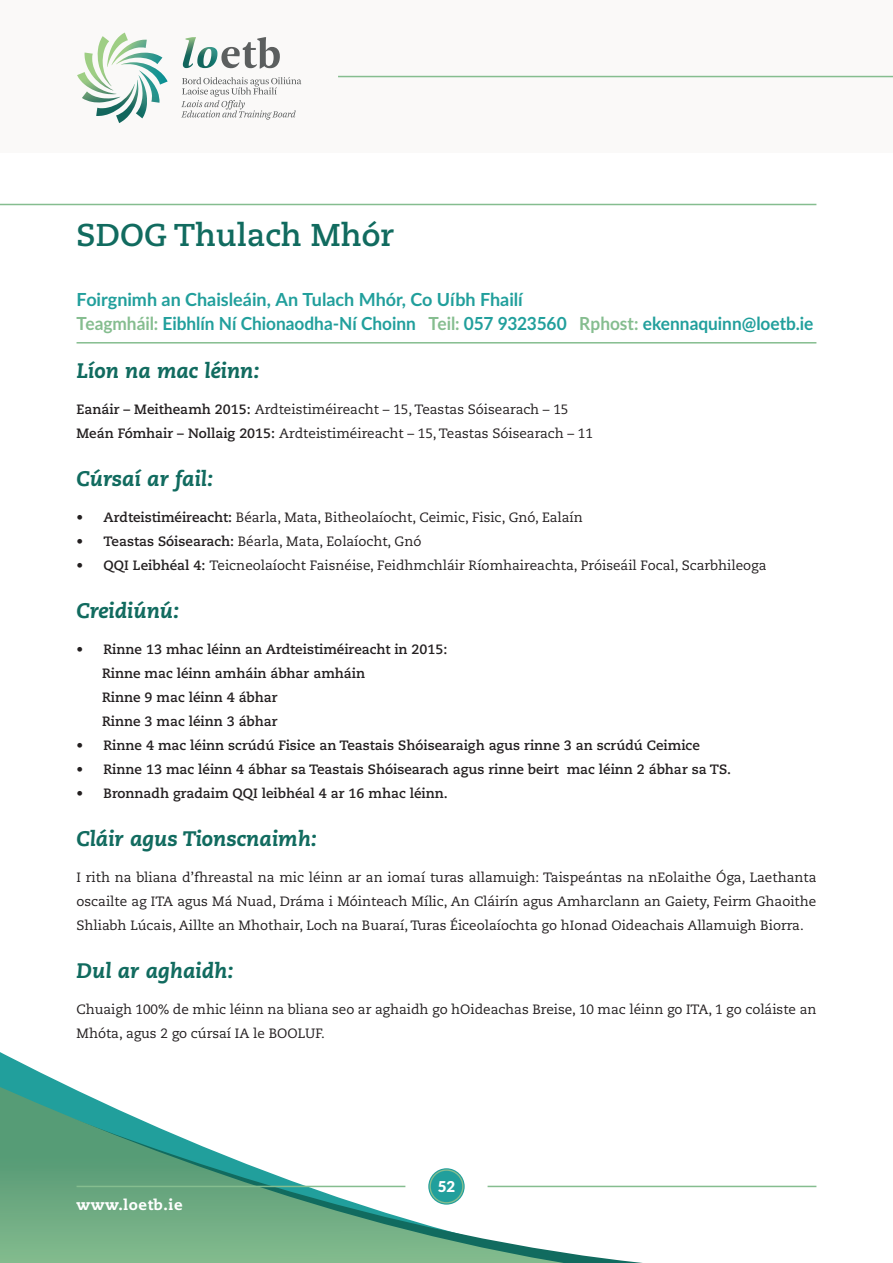
<style>
.page{position:relative;width:893px;height:1263px;background:#fff}
.page>*{position:absolute;margin:0;border:0;box-sizing:border-box;transform-origin:0 0}
.t1{font:700 31.5px "Caecilia LT Std";color:#116b5f}
.t2{font:italic 800 21px "Caecilia LT Std";color:#116b5f}
.t3{font:700 18px/24px "Lato";color:#219f9c}
.t4{font:900 15px "Lato";color:#fff}
.t5{font:800 14.85px "Caecilia LT Std";letter-spacing:.04em;color:#fff}
.t6{font:13.5px/24px "Caecilia LT Std";color:#231f20}
.t7{font:700 13.5px/24px "Caecilia LT Std";color:#231f20}
.s1{color:#85bd8f}
.s2{font-weight:700}
</style>
<div class="page">
<svg style="left:0;top:1052px;width:817px;height:211px"></svg>
<div style="left:0;top:0;width:893px;height:153px;background:#faf9f8"></div>
<svg style="left:428px;top:1168px;width:37px;height:36px"></svg>
<div style="left:429px;top:1169px;width:34px;height:34px;border:1px solid #85bd8f;border-radius:50%"></div>
<hr style="left:77px;top:1186px;width:328px;height:1px;background:#85bd8f">
<hr style="left:488px;top:1186px;width:328px;height:1px;background:#85bd8f">
<hr style="left:338px;top:76px;width:555px;height:1px;background:#85bd8f">
<svg style="left:183px;top:37px;width:97px;height:31px"></svg>
<svg style="left:181px;top:77px;width:120px;height:43px"></svg>
<svg style="left:77px;top:33px;width:91px;height:90px"></svg>
<hr style="left:0;top:204px;width:816px;height:1px;background:#85bd8f">
<hr style="left:77px;top:342px;width:739px;height:1px;background:#85bd8f">
<h1 class="t1" style="left:77px;top:217px;width:319px">SDOG Thulach Mhór</h1>
<h3 class="t3" style="left:77px;top:287px;width:738px">Foirgnimh an Chaisleáin, An Tulach Mhór, Co Uíbh Fhailí<br><span class="s1">Teagmháil:</span> Eibhlín Ní Chionaodha-Ní Choinn <span class="s1">Teil:</span> 057 9323560 <span class="s1">Rphost:</span> ekennaquinn@loetb.ie</h3>
<h2 class="t2" style="left:77px;top:358px;width:185px">Líon na mac léinn:</h2>
<p class="t6" style="left:77px;top:398px;width:518px"><span class="s2">Eanáir – Meitheamh 2015:</span> Ardteistiméireacht – 15, Teastas Sóisearach – 15<br><span class="s2">Meán Fómhair – Nollaig 2015:</span> Ardteistiméireacht – 15, Teastas Sóisearach – 11</p>
<h2 class="t2" style="left:77px;top:466px;width:138px">Cúrsaí ar fail:</h2>
<p class="t6" style="left:77px;top:506px;width:508px"><span class="s2">• Ardteistiméireacht:</span> Béarla, Mata, Bitheolaíocht, Ceimic, Fisic, Gnó, Ealaín</p>
<p class="t6" style="left:77px;top:530px;width:346px"><span class="s2">• Teastas Sóisearach:</span> Béarla, Mata, Eolaíocht, Gnó</p>
<p class="t6" style="left:77px;top:554px;width:691px"><span class="s2">• QQI Leibhéal 4:</span> Teicneolaíocht Faisnéise, Feidhmchláir Ríomhaireachta, Próiseáil Focal, Scarbhileoga</p>
<h2 class="t2" style="left:77px;top:598px;width:104px">Creidiúnú:</h2>
<p class="t7" style="left:102px;top:638px;width:347px;text-indent:-26px">• Rinne 13 mhac léinn an Ardteistiméireacht in 2015:<br>Rinne mac léinn amháin ábhar amháin<br>Rinne 9 mac léinn 4 ábhar<br>Rinne 3 mac léinn 3 ábhar</p>
<p class="t7" style="left:77px;top:734px;width:625px">• Rinne 4 mac léinn scrúdú Fisice an Teastais Shóisearaigh agus rinne 3 an scrúdú Ceimice</p>
<p class="t7" style="left:77px;top:758px;width:656px">• Rinne 13 mac léinn 4 ábhar sa Teastais Shóisearach agus rinne beirt mac léinn 2 ábhar sa TS.</p>
<p class="t7" style="left:77px;top:782px;width:373px">• Bronnadh gradaim QQI leibhéal 4 ar 16 mhac léinn.</p>
<h2 class="t2" style="left:77px;top:826px;width:242px">Cláir agus Tionscnaimh:</h2>
<p class="t6" style="left:77px;top:866px;width:741px;text-align:justify">I rith na bliana d’fhreastal na mic léinn ar an iomaí turas allamuigh: Taispeántas na nEolaithe Óga, Laethanta oscailte ag ITA agus Má Nuad, Dráma i Móinteach Mílic, An Cláirín agus Amharclann an Gaiety, Feirm Ghaoithe Shliabh Lúcais, Aillte an Mhothair, Loch na Buaraí, Turas Éiceolaíochta go hIonad Oideachais Allamuigh Biorra.</p>
<h2 class="t2" style="left:77px;top:958px;width:159px">Dul ar aghaidh:</h2>
<p class="t6" style="left:77px;top:998px;width:741px">Chuaigh 100% de mhic léinn na bliana seo ar aghaidh go hOideachas Breise, 10 mac léinn go ITA, 1 go coláiste an<br>Mhóta, agus 2 go cúrsaí IA le BOOLUF.</p>
<p class="t5" style="left:77px;top:1196px;width:108px">www.loetb.ie</p>
<p class="t4" style="left:438px;top:1175px;width:19px">52</p>
</div>
